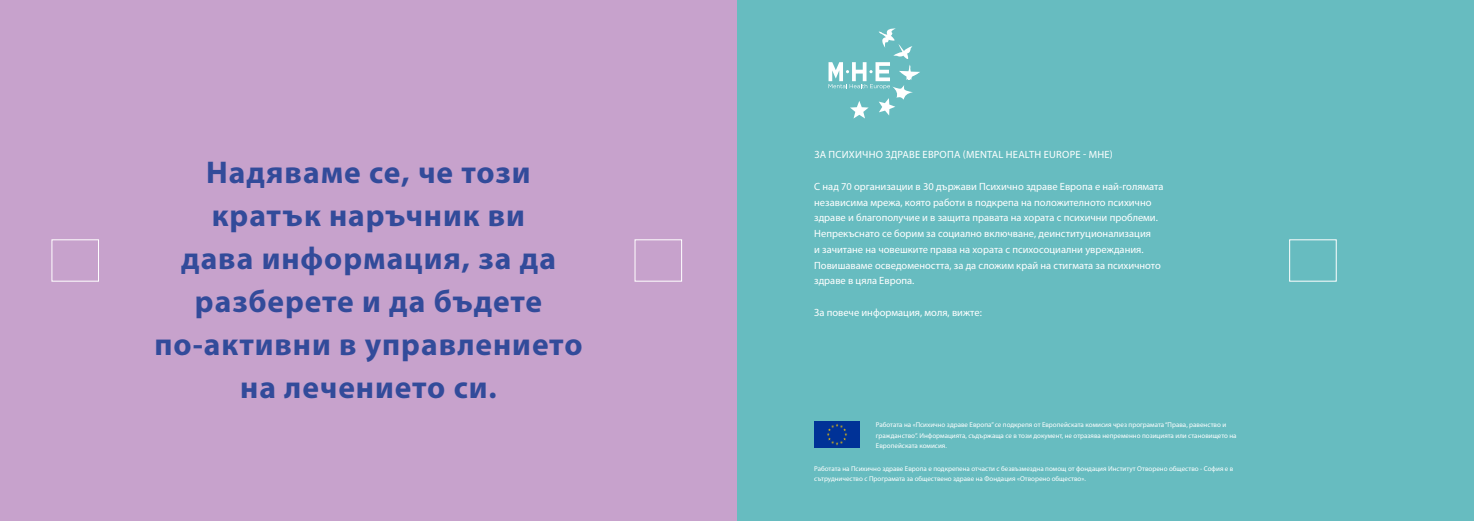
<style>
.page{position:relative;width:1474px;height:521px;background:#fff}
.page>*{position:absolute;margin:0;border:0;box-sizing:border-box;transform-origin:0 0}
.t1{font:700 31.5px/42.9px "Myriad Pro";letter-spacing:.03em;color:#324b9a;text-align:center}
.t2{font:10.5px/15.8px "Myriad Pro";color:#fff}
.t3{font:10.5px "Myriad Pro";letter-spacing:.02em;color:#fff}
.t4{font:7px/10.5px "Myriad Pro";color:#fff}
</style>
<div class="page">
<div style="left:728px;top:0;width:745px;height:521px;background:#67bcc0"></div>
<svg style="left:828px;top:28px;width:92px;height:90px"></svg>
<div style="left:1289px;top:239px;width:47px;height:42px;border:1px solid #fff"></div>
<div style="left:0;top:0;width:737px;height:521px;background:#c7a2cc"></div>
<div style="left:634px;top:239px;width:48px;height:42px;border:1px solid #fff"></div>
<div style="left:52px;top:239px;width:47px;height:42px;border:1px solid #fff"></div>
<img style="left:814px;top:422px;width:45px;height:25px">
<h1 class="t1" style="left:154px;top:150px;width:429px">Надяваме се, че този кратък наръчник ви<br>дава информация, за да разберете и да бъдете по-активни в управлението на лечението си.</h1>
<p class="t3" style="left:814px;top:148px;width:300px">ЗА ПСИХИЧНО ЗДРАВЕ ЕВРОПА (MENTAL HEALTH EUROPE - MHE)</p>
<p class="t2" style="left:814px;top:178px;width:351px">С над 70 организации в 30 държави Психично здраве Европа е най-голямата независима мрежа, която работи в подкрепа на положителното психично здраве и благополучие и в защита правата на хората с психични проблеми.<br>Непрекъснато се борим за социално включване, деинституционализация<br>и зачитане на човешките права на хората с психосоциални увреждания.<br>Повишаваме осведомеността, за да сложим край на стигмата за психичното здраве в цяла Европа.</p>
<p class="t2" style="left:814px;top:304px;width:169px">За повече информация, моля, вижте:</p>
<p class="t4" style="left:876px;top:419px;width:362px">Работата на «Психично здраве Европа” се подкрепя от Европейската комисия чрез програмата “Права, равенство и гражданство”. Информацията, съдържаща се в този документ, не отразява непременно позицията или становището на<br>Европейската комисия.</p>
<p class="t4" style="left:814px;top:463px;width:421px">Работата на Психично здраве Европа е подкрепена отчасти с безвъзмездна помощ от фондация Институт Отворено общество - София е в сътрудничество с Програмата за обществено здраве на Фондация «Отворено общество».</p>
</div>
